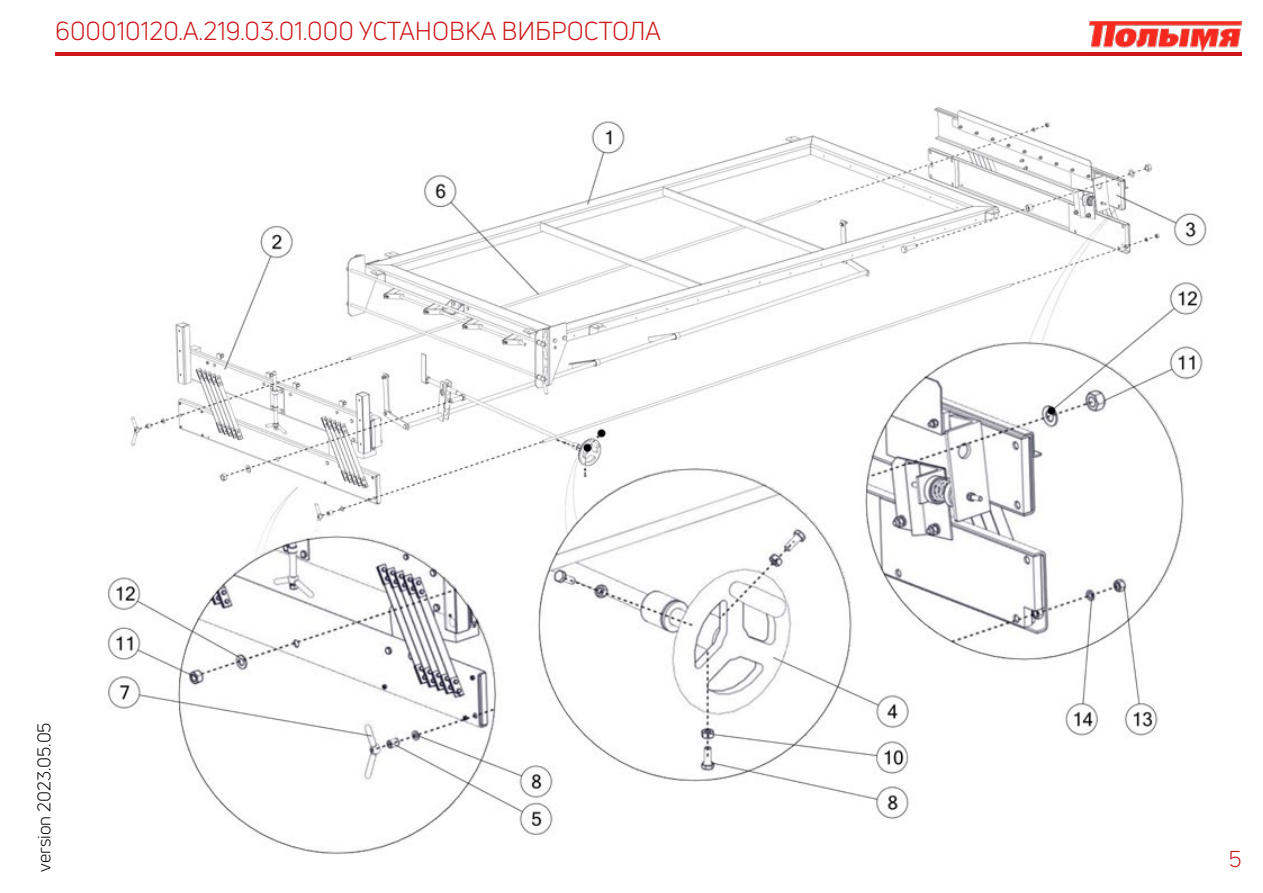
<style>
.page{position:relative;width:1263px;height:893px;background:#fff}
.page>*{position:absolute;margin:0;border:0;box-sizing:border-box;transform-origin:0 0}
.t1{font:25.5px "Uni Neue";color:#cd1719}
.t2{font:22.5px "Uni Neue";color:#cd1719}
.t3{font:18px "Uni Neue";color:#000}
</style>
<div class="page">
<img style="left:107px;top:107px;width:1100px;height:747px">
<hr style="left:55px;top:52px;width:1187px;height:3px;background:#cd1719">
<img style="left:1089px;top:22px;width:153px;height:29px">
<p class="t1" style="left:55px;top:16px;width:607px">600010120.А.219.03.01.000 УСТАНОВКА ВИБРОСТОЛА</p>
<p class="t3" style="left:33px;top:872px;width:151px;rotate:-90deg">version 2023.05.05</p>
<p class="t2" style="left:1229px;top:846px;width:14px">5</p>
</div>
